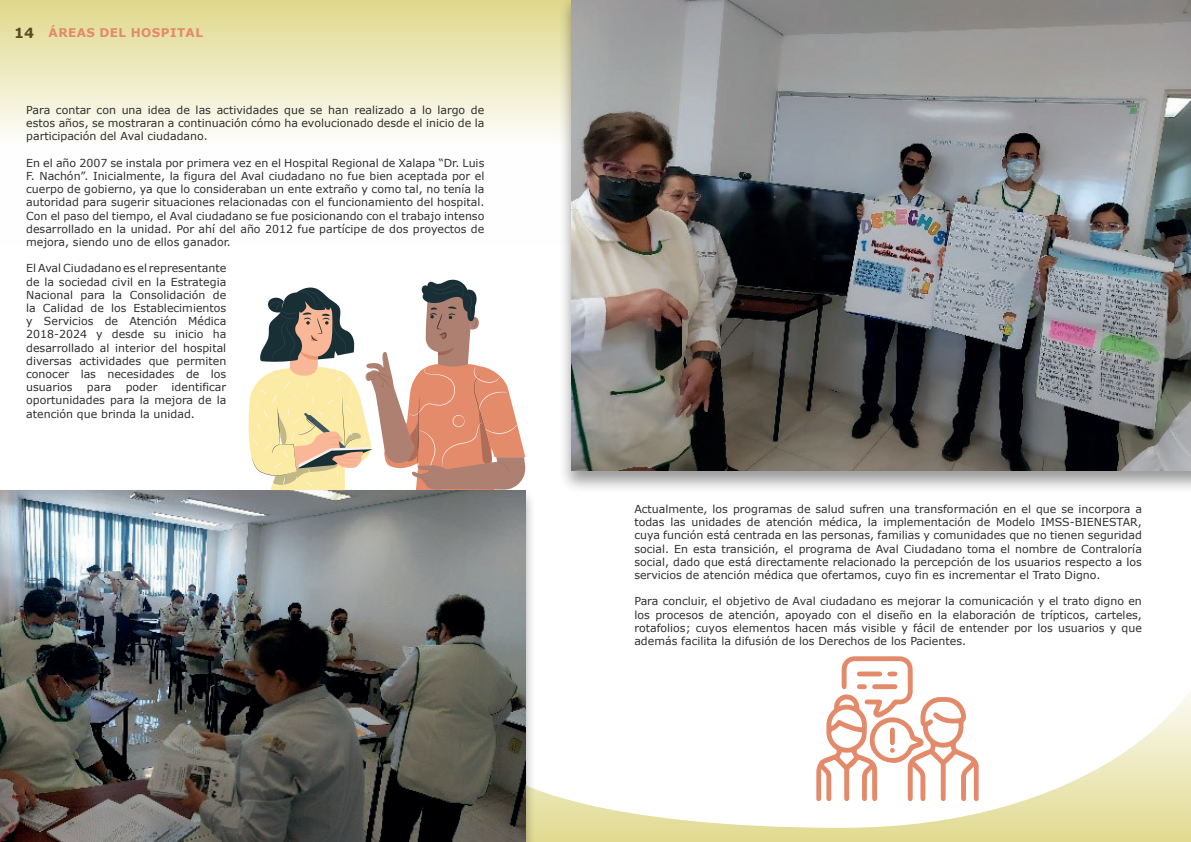
<style>
.page{position:relative;width:1191px;height:842px;background:#fff}
.page>*{position:absolute;margin:0;border:0;box-sizing:border-box;transform-origin:0 0}
.t1{font:700 14px "Verdana";color:#5d4922}
.t2{font:700 12px "Verdana";letter-spacing:.035em;color:#e38a6b}
.t3{font:11px/13.2px "Verdana";color:#2e2f2e;text-align:justify}
</style>
<div class="page">
<svg style="left:536px;top:690px;width:655px;height:152px"></svg>
<svg style="left:0;top:0;width:558px;height:136px;background:#ede9bf"></svg>
<div style="left:558px;top:0;width:633px;height:494px;background:#231f20;opacity:.45"></div>
<img style="left:571px;top:0;width:620px;height:470px">
<div style="left:0;top:488px;width:536px;height:354px;background:#231f20;opacity:.45"></div>
<img style="left:0;top:490px;width:525px;height:352px">
<svg style="left:245px;top:279px;width:282px;height:211px"></svg>
<svg style="left:816px;top:656px;width:162px;height:145px"></svg>
<p class="t1" style="left:14px;top:23px;width:21px">14</p>
<p class="t2" style="left:49px;top:24px;width:156px">ÁREAS DEL HOSPITAL</p>
<p class="t3" style="left:26px;top:103px;width:460px">Para contar con una idea de las actividades que se han realizado a lo largo de estos años, se mostraran a continuación cómo ha evolucionado desde el inicio de la participación del Aval ciudadano.</p>
<p class="t3" style="left:26px;top:156px;width:460px">En el año 2007 se instala por primera vez en el Hospital Regional de Xalapa “Dr. Luis F. Nachón”. Inicialmente, la figura del Aval ciudadano no fue bien aceptada por el cuerpo de gobierno, ya que lo consideraban un ente extraño y como tal, no tenía la autoridad para sugerir situaciones relacionadas con el funcionamiento del hospital.<br>Con el paso del tiempo, el Aval ciudadano se fue posicionando con el trabajo intenso desarrollado en la unidad. Por ahí del año 2012 fue partícipe de dos proyectos de mejora, siendo uno de ellos ganador.</p>
<p class="t3" style="left:26px;top:262px;width:202px">El Aval Ciudadano es el representante de la sociedad civil en la Estrategia Nacional para la Consolidación de la Calidad de los Establecimientos y Servicios de Atención Médica 2018-2024 y desde su inicio ha desarrollado al interior del hospital diversas actividades que permiten conocer las necesidades de los usuarios</p>
<p class="t3" style="left:26px;top:380px;width:202px;text-indent:145px">identificar oportunidades para la mejora de la atención que brinda la unidad.</p>
<p class="t3" style="left:87px;top:380px;width:26px">para</p>
<p class="t3" style="left:126px;top:380px;width:33px">poder</p>
<p class="t3" style="left:634px;top:502px;width:509px">Actualmente, los programas de salud sufren una transformación en el que se incorpora a todas las unidades de atención médica, la implementación de Modelo IMSS-BIENESTAR, cuya función está centrada en las personas, familias y comunidades que no tienen seguridad social. En esta transición, el programa de Aval Ciudadano toma el nombre de Contraloría social, dado que está directamente relacionado la percepción de los usuarios respecto a los servicios de atención médica que ofertamos, cuyo fin es incrementar el Trato Digno.</p>
<p class="t3" style="left:634px;top:595px;width:509px">Para concluir, el objetivo de Aval ciudadano es mejorar la comunicación y el trato digno en los procesos de atención, apoyado con el diseño en la elaboración de trípticos, carteles, rotafolios; cuyos elementos hacen más visible y fácil de entender por los usuarios y que además facilita la difusión de los Derechos de los Pacientes.</p>
</div>
